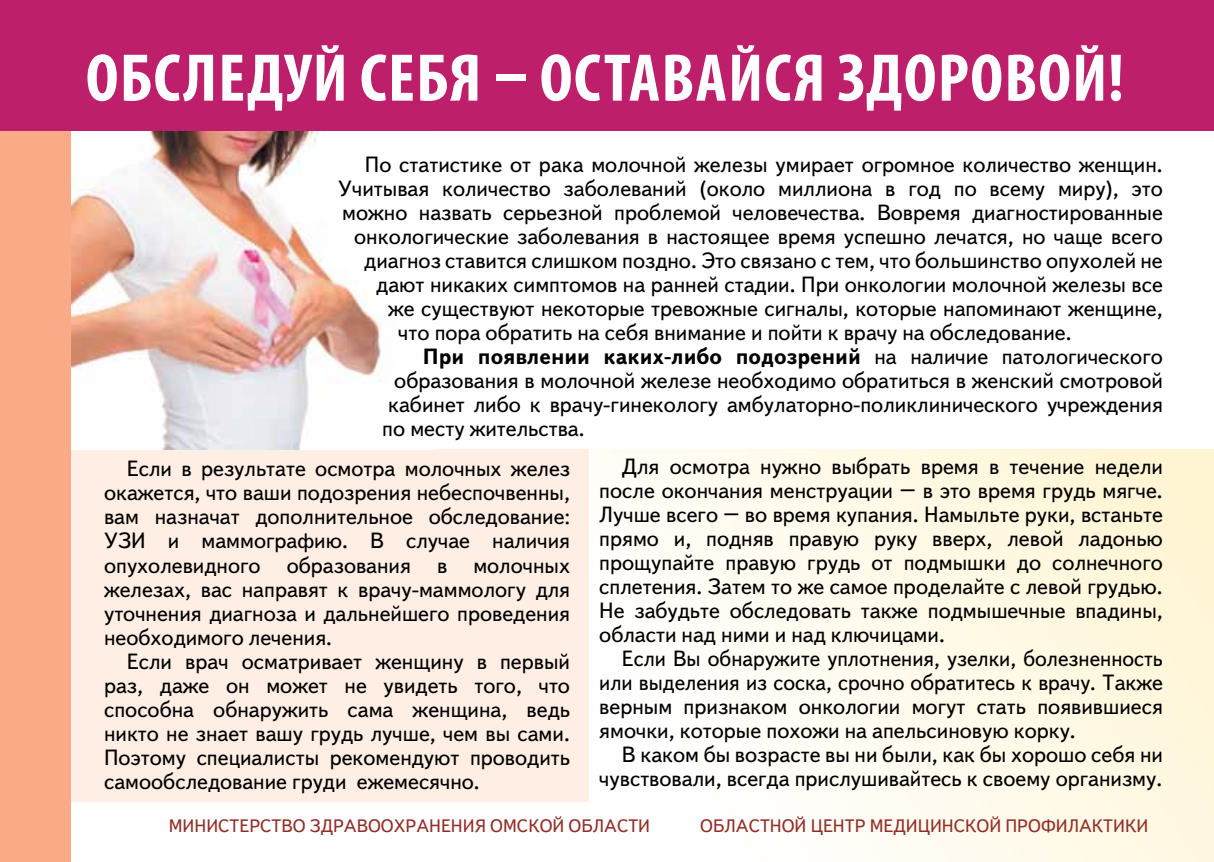
<style>
.page{position:relative;width:1214px;height:862px;background:#fff}
.page>*{position:absolute;margin:0;border:0;box-sizing:border-box;transform-origin:0 0}
.t1{font:700 condensed 68px "Myriad Pro";letter-spacing:.02em;color:#fff}
.t2{font:22px/24px "Text Book C";color:#000;text-align:justify}
.t3{font:700 22px "Text Book C";color:#000}
.t4{font:18px "Text Book C";letter-spacing:.16em;color:#932f29}
.s1{font-weight:400}
</style>
<div class="page">
<div style="left:590px;top:449px;width:623px;height:413px;background:linear-gradient(to right,#fffeff,#fff6d8)"></div>
<div style="left:70px;top:449px;width:518px;height:353px;background:#feeee4"></div>
<img style="left:70px;top:130px;width:364px;height:319px">
<div style="left:0;top:0;width:70px;height:862px;background:#f8ab86"></div>
<div style="left:0;top:0;width:1213px;height:130px;background:#bd1f6b"></div>
<h1 class="t1" style="left:86px;top:35px;width:1039px">Обследуй себя – оставайся здоровой!</h1>
<p class="t2" style="left:365px;top:152px;width:799px">По статистике от рака молочной железы умирает огромное количество женщин.</p>
<p class="t2" style="left:338px;top:176px;width:826px">Учитывая количество заболеваний (около миллиона в год по всему миру), это</p>
<p class="t2" style="left:342px;top:200px;width:822px">можно назвать серьезной проблемой человечества. Вовремя диагностированные</p>
<p class="t2" style="left:354px;top:224px;width:810px">онкологические заболевания в настоящее время успешно лечатся, но чаще всего</p>
<p class="t2" style="left:364px;top:248px;width:800px">диагноз ставится слишком поздно. Это связано с тем, что большинство опухолей не</p>
<p class="t2" style="left:376px;top:272px;width:788px">дают никаких симптомов на ранней стадии. При онкологии молочной железы все</p>
<p class="t2" style="left:388px;top:296px;width:776px">же существуют некоторые тревожные сигналы, которые напоминают женщине,</p>
<p class="t2" style="left:398px;top:320px;width:675px">что пора обратить на себя внимание и пойти к врачу на обследование.</p>
<p class="t3" style="left:423px;top:343px;width:741px">При появлении каких-либо подозрений <span class="s1">на наличие патологического</span></p>
<p class="t2" style="left:394px;top:368px;width:770px">образования в молочной железе необходимо обратиться в женский смотровой</p>
<p class="t2" style="left:388px;top:392px;width:776px">кабинет либо к врачу-гинекологу амбулаторно-поликлинического учреждения</p>
<p class="t2" style="left:382px;top:416px;width:204px">по месту жительства.</p>
<p class="t2" style="left:104px;top:457px;width:467px;text-indent:23px">Если в результате осмотра молочных желез окажется, что ваши подозрения небеспочвенны, вам назначат дополнительное обследование:<br>УЗИ</p>
<p class="t2" style="left:104px;top:529px;width:467px;text-indent:64px">и маммографию. В случае наличия опухолевидного образования в молочных железах, вас направят к врачу-маммологу для уточнения диагноза и дальнейшего проведения необходимого лечения.</p>
<p class="t2" style="left:104px;top:649px;width:467px;text-indent:23px">Если врач осматривает женщину в первый раз, даже он может не увидеть того, что способна обнаружить сама женщина, ведь никто не знает вашу грудь лучше, чем вы сами.<br>Поэтому специалисты рекомендуют проводить самообследование груди ежемесячно.</p>
<p class="t2" style="left:599px;top:454px;width:565px;text-indent:23px">Для осмотра нужно выбрать время в течение недели после окончания менструации – в это время грудь мягче.<br>Лучше всего – во время купания. Намыльте руки, встаньте прямо и, подняв правую руку вверх, левой ладонью прощупайте правую грудь от подмышки до солнечного сплетения. Затем то же самое проделайте с левой грудью.<br>Не забудьте обследовать также подмышечные впадины, области над ними и над ключицами.</p>
<p class="t2" style="left:599px;top:646px;width:565px;text-indent:23px">Если Вы обнаружите уплотнения, узелки, болезненность или выделения из соска, срочно обратитесь к врачу. Также верным признаком онкологии могут стать появившиеся ямочки, которые похожи на апельсиновую корку.</p>
<p class="t2" style="left:599px;top:742px;width:565px;text-align:right">В каком бы возрасте вы ни были, как бы хорошо себя ни чувствовали, всегда прислушивайтесь к своему организму.</p>
<p class="t4" style="left:169px;top:816px;width:483px">М инистерство здравоохранения Омской области</p>
<p class="t4" style="left:700px;top:816px;width:449px">областной Центр медицинской п рофилактики</p>
</div>
